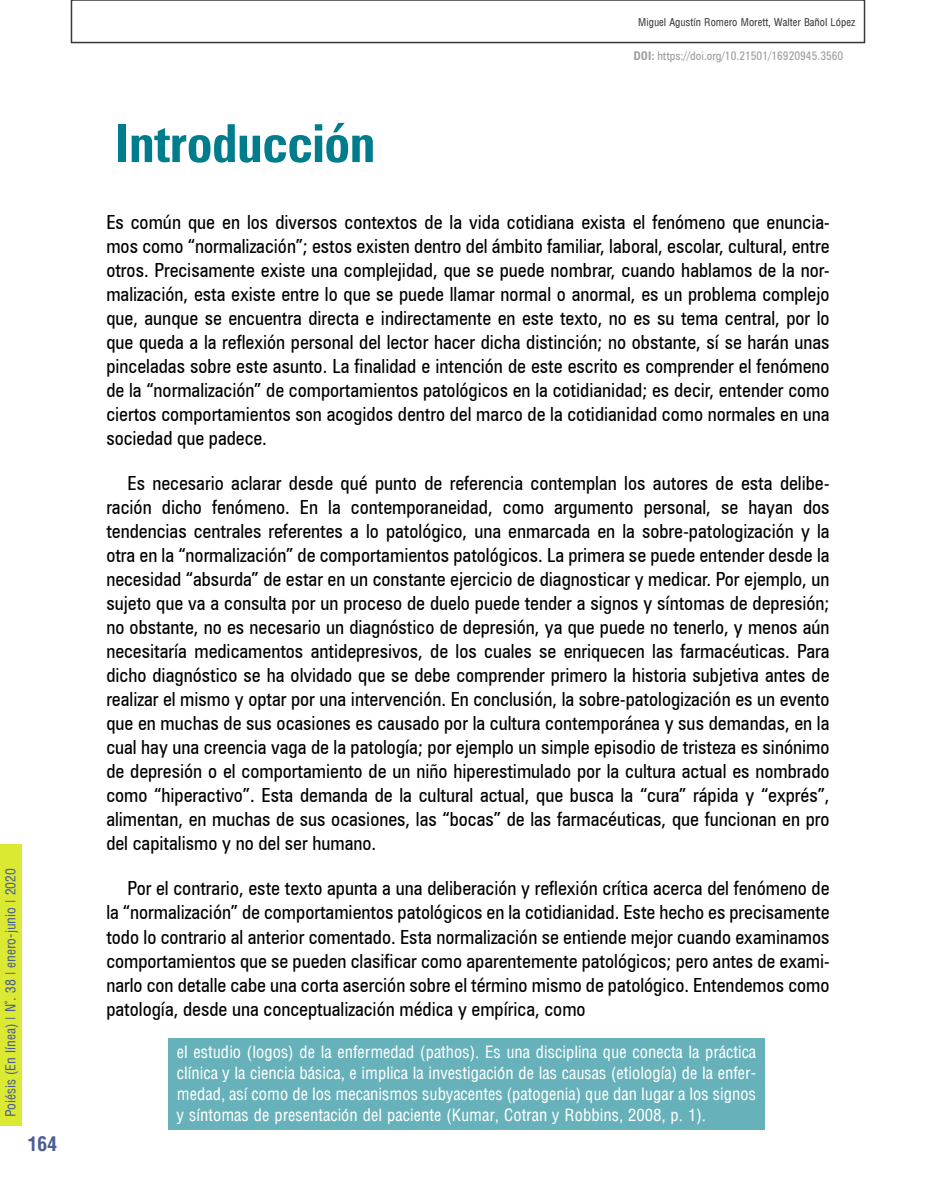
<style>
.page{position:relative;width:936px;height:1191px;background:#fff}
.page>*{position:absolute;margin:0;border:0;box-sizing:border-box;transform-origin:0 0}
.t1{font:700 condensed 52.5px "Zurich BT";letter-spacing:-.01em;color:#007d8c}
.t2{font:condensed 19.5px/24px "Zurich BT";color:#000;text-align:justify}
.t3{font:700 condensed 19.5px "Arena";color:#495d97}
.t4{font:16.5px/21px "Arena Condensed";color:#fff;text-align:justify}
.t5{font:13.5px "Arena Condensed";color:#495d97}
.t6{font:condensed 12px "Zurich BT";color:#9c9e9f}
.t7{font:10.5px "Arena Condensed";color:#373737}
.s1{font-weight:700}
</style>
<div class="page">
<div style="left:0;top:844px;width:21px;height:282px;background:#dce932"></div>
<div style="left:71px;top:0;width:794px;height:43px;border:2px solid #373737"></div>
<div style="left:168px;top:1038px;width:596px;height:91px;background:#66b1ba"></div>
<p class="t5" style="left:3px;top:1117px;width:251px;rotate:-90deg">Poiésis (En línea) | N°. 38 | enero-junio | 2020</p>
<p class="t3" style="left:28px;top:1132px;width:31px">164</p>
<h1 class="t1" style="left:115px;top:111px;width:262px">Introducción</h1>
<p class="t7" style="left:638px;top:16px;width:218px">Miguel Agustín Romero Morett, Walter Bañol López</p>
<p class="t6" style="left:633px;top:48px;width:211px"><span class="s1">DOI:</span> https://doi.org/10.21501/16920945.3560</p>
<p class="t2" style="left:106px;top:209px;width:724px">Es común que en los diversos contextos de la vida cotidiana exista el fenómeno que enuncia&shy;mos como “normalización”; estos existen dentro del ámbito familiar, laboral, escolar, cultural, entre otros. Precisamente existe una complejidad, que se puede nombrar, cuando hablamos de la nor&shy;malización, esta existe entre lo que se puede llamar normal o anormal, es un problema complejo que, aunque se encuentra directa e indirectamente en este texto, no es su tema central, por lo que queda a la reflexión personal del lector hacer dicha distinción; no obstante, sí se harán unas pinceladas sobre este asunto. La finalidad e intención de este escrito es comprender el fenómeno de la “normalización” de comportamientos patológicos en la cotidianidad; es decir, entender como ciertos comportamientos son acogidos dentro del marco de la cotidianidad como normales en una sociedad que padece.</p>
<p class="t2" style="left:106px;top:471px;width:724px;text-indent:21px">Es necesario aclarar desde qué punto de referencia contemplan los autores de esta delibe&shy;ración dicho fenómeno. En la contemporaneidad, como argumento personal, se hayan dos tendencias centrales referentes a lo patológico, una enmarcada en la sobre-patologización y la otra en la “normalización” de comportamientos patológicos. La primera se puede entender desde la necesidad “absurda” de estar en un constante ejercicio de diagnosticar y medicar. Por ejemplo, un sujeto que va a consulta por un proceso de duelo puede tender a signos y síntomas de depresión; no obstante, no es necesario un diagnóstico de depresión, ya que puede no tenerlo, y menos aún necesitaría medicamentos antidepresivos, de los cuales se enriquecen las farmacéuticas. Para dicho diagnóstico se ha olvidado que se debe comprender primero la historia subjetiva antes de realizar el mismo y optar por una intervención. En conclusión, la sobre-patologización es un evento que en muchas de sus ocasiones es causado por la cultura contemporánea y sus demandas, en la cual hay una creencia vaga de la patología; por ejemplo un simple episodio de tristeza es sinónimo de depresión o el comportamiento de un niño hiperestimulado por la cultura actual es nombrado como “hiperactivo”. Esta demanda de la cultural actual, que busca la “cura” rápida y “exprés”, alimentan, en muchas de sus ocasiones, las “bocas” de las farmacéuticas, que funcionan en pro del capitalismo y no del ser humano.</p>
<p class="t2" style="left:106px;top:876px;width:724px;text-indent:21px">Por el contrario, este texto apunta a una deliberación y reflexión crítica acerca del fenómeno de la “normalización” de comportamientos patológicos en la cotidianidad. Este hecho es precisamente todo lo contrario al anterior comentado. Esta normalización se entiende mejor cuando examinamos comportamientos que se pueden clasificar como aparentemente patológicos; pero antes de exami&shy;narlo con detalle cabe una corta aserción sobre el término mismo de patológico. Entendemos como patología, desde una conceptualización médica y empírica, como</p>
<p class="t4" style="left:177px;top:1041px;width:581px">el estudio (logos) de la enfermedad (pathos). Es una disciplina que conecta la práctica clínica y la ciencia básica, e implica la investigación de las causas (etiología) de la enfer&shy;medad, así como de los mecanismos subyacentes (patogenia) que dan lugar a los signos y síntomas de presentación del paciente (Kumar, Cotran y Robbins, 2008, p. 1).</p>
</div>
